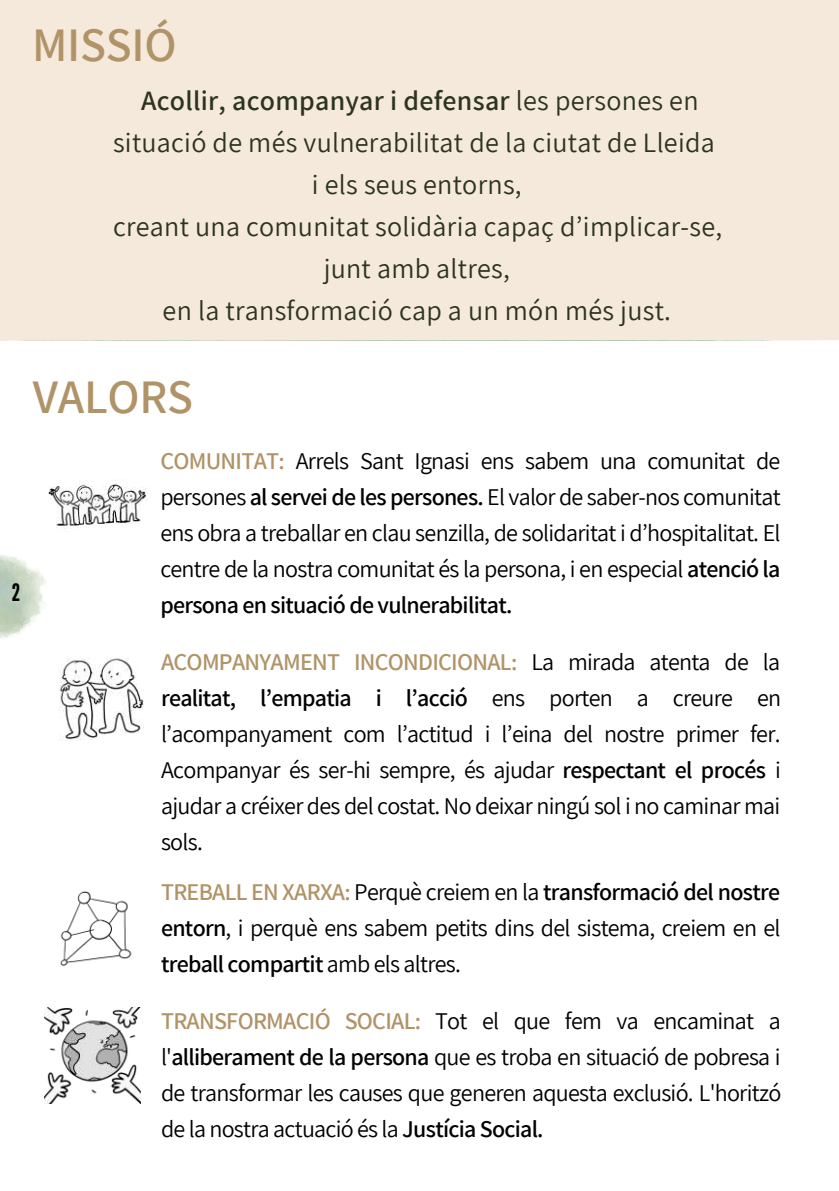
<style>
.page{position:relative;width:839px;height:1191px;background:#fff}
.page>*{position:absolute;margin:0;border:0;box-sizing:border-box;transform-origin:0 0}
.t1{font:600 48px "Assistant";letter-spacing:-.005em;color:#b09367}
.t2{font:28px/42px "Assistant";letter-spacing:.01em;color:#2c341f;text-align:center}
.t3{font:24px/36px "Assistant";letter-spacing:-.03em;color:#000;text-align:justify}
.t4{font:24px "League Gothic";color:#000}
.s1{font-weight:600}
.s2{font-weight:600;color:#b09367}
</style>
<div class="page">
<img style="left:0;top:555px;width:46px;height:83px">
<img style="left:49px;top:484px;width:99px;height:45px">
<img style="left:59px;top:657px;width:84px;height:84px">
<img style="left:60px;top:891px;width:72px;height:76px">
<img style="left:44px;top:1008px;width:96px;height:96px">
<div style="left:0;top:0;width:838px;height:340px;background:#f5e9db"></div>
<h1 class="t1" style="left:32px;top:12px;width:146px">MISSIÓ</h1>
<p class="t2" style="left:113px;top:78px;width:610px"><span class="s1">Acollir, acompanyar i defensar</span> les persones en situació de més vulnerabilitat de la ciutat de Lleida i els seus entorns,<br>creant una comunitat solidària capaç d’implicar-se, junt amb altres,<br>en la transformació cap a un món més just.</p>
<h1 class="t1" style="left:33px;top:364px;width:162px">VALORS</h1>
<p class="t4" style="left:12px;top:579px;width:10px">2</p>
<p class="t3" style="left:160px;top:442px;width:622px"><span class="s2">COMUNITAT:</span> Arrels Sant Ignasi ens sabem una comunitat de persones <span class="s1">al servei de les persones.</span> El valor de saber-nos comunitat ens obra a treballar en clau senzilla, de solidaritat i d’hospitalitat. El centre de la nostra comunitat és la persona, i en especial <span class="s1">atenció la persona en situació de vulnerabilitat.</span></p>
<p class="t3" style="left:161px;top:643px;width:621px"><span class="s2">ACOMPANYAMENT INCONDICIONAL:</span> La mirada atenta de la <span class="s1">realitat, l’empatia i l’acció</span> ens porten a creure en l’acompanyament com l’actitud i l’eina del nostre primer fer.<br>Acompanyar és ser-hi sempre, és ajudar <span class="s1">respectant el procés</span> i ajudar a créixer des del costat. No deixar ningú sol i no caminar mai sols.</p>
<p class="t3" style="left:161px;top:873px;width:621px"><span class="s2">TREBALL EN XARXA:</span> Perquè creiem en la <span class="s1">transformació del nostre entorn</span>, i perquè ens sabem petits dins del sistema, creiem en el <span class="s1">treball compartit</span> amb els altres.</p>
<p class="t3" style="left:161px;top:1002px;width:621px"><span class="s2">TRANSFORMACIÓ SOCIAL:</span> Tot el que fem va encaminat a l'<span class="s1">alliberament de la persona</span> que es troba en situació de pobresa i de transformar les causes que generen aquesta exclusió. L'horitzó de la nostra actuació és la <span class="s1">Justícia Social.</span></p>
</div>
